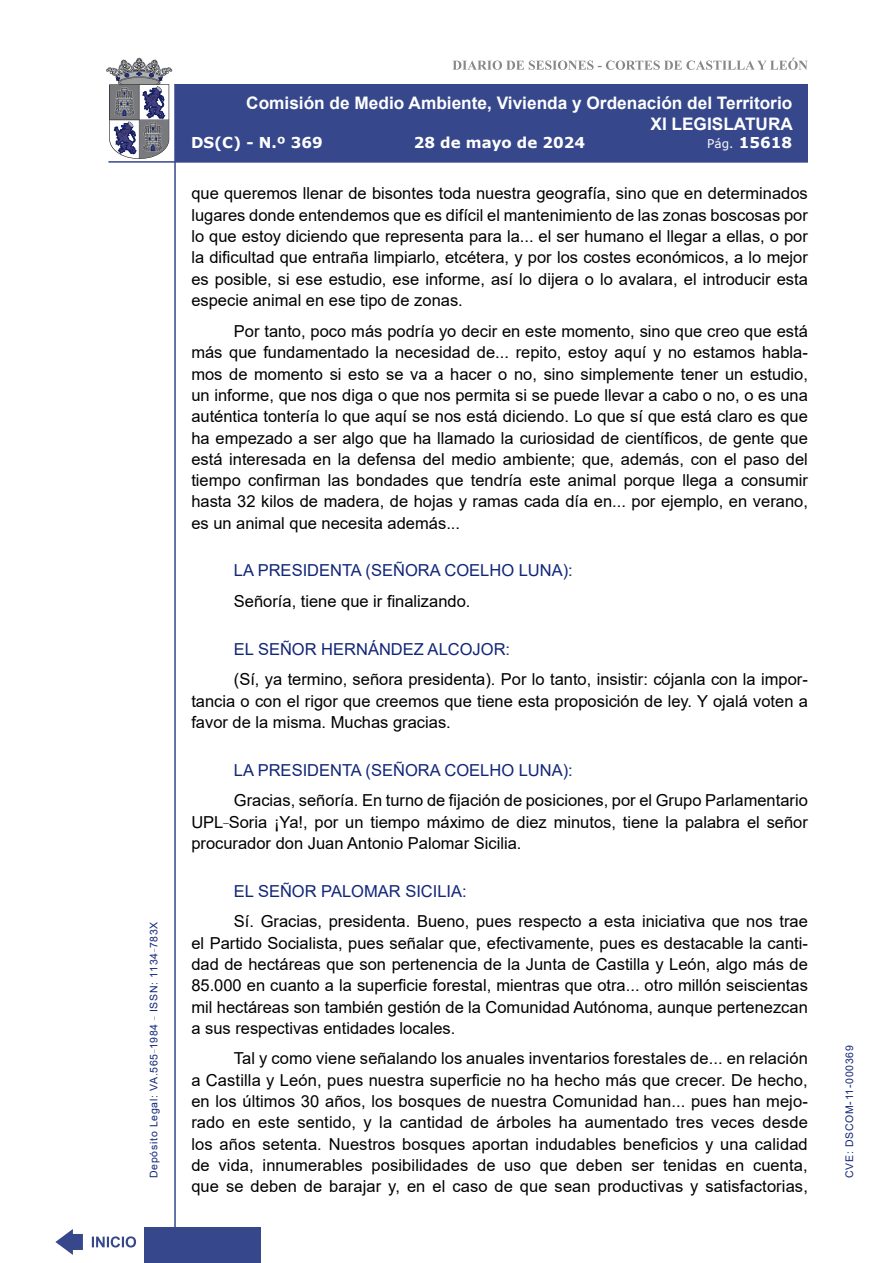
<style>
.page{position:relative;width:893px;height:1263px;background:#fff}
.page>*{position:absolute;margin:0;border:0;box-sizing:border-box;transform-origin:0 0}
.t1{font:700 17.25px/20.7px "Arial";color:#fff;text-align:right}
.t2{font:16.5px/21.3px "Arial";color:#000;text-align:justify}
.t3{font:16.5px "Arial";color:#122678}
.t4{font:700 15px "Verdana";color:#fff}
.t5{font:10.5px "Arial";letter-spacing:.065em;color:#122678}
.s1{font-weight:400;font-size:12px}
</style>
<div class="page">
<svg style="left:452px;top:58px;width:356px;height:12px"></svg>
<hr style="left:174px;top:84px;width:2px;height:1179px;background:#36478c">
<div style="left:144px;top:1227px;width:117px;height:36px;background:#36478c"></div>
<div style="left:175px;top:84px;width:633px;height:78px;background:#36478c"></div>
<hr style="left:108px;top:161px;width:700px;height:2px;background:#36478c">
<svg style="left:92px;top:1236px;width:44px;height:11px"></svg>
<svg style="left:55px;top:1229px;width:28px;height:26px"></svg>
<svg style="left:106px;top:58px;width:66px;height:101px"></svg>
<p class="t5" style="left:146px;top:1178px;width:258px;rotate:-90deg">Depósito Legal: VA.565<sup>_</sup>1984 <sup>_</sup> ISSN: 1134<sup>_</sup>783X</p>
<p class="t1" style="left:246px;top:93px;width:548px">Comisión de Medio Ambiente, Vivienda y Ordenación del Territorio<br>XI LEGISLATURA</p>
<p class="t4" style="left:191px;top:132px;width:133px">DS(C) - N.º 369</p>
<p class="t4" style="left:414px;top:132px;width:173px">28 de mayo de 2024</p>
<p class="t4" style="left:707px;top:132px;width:86px"><span class="s1">Pág.</span> 15618</p>
<p class="t2" style="left:191px;top:182px;width:618px">que queremos llenar de bisontes toda nuestra geografía, sino que en determinados lugares donde entendemos que es difícil el mantenimiento de las zonas boscosas por lo que estoy diciendo que representa para la... el ser humano el llegar a ellas, o por la dificultad que entraña limpiarlo, etcétera, y por los costes económicos, a lo mejor es posible, si ese estudio, ese informe, así lo dijera o lo avalara, el introducir esta especie animal en ese tipo de zonas.</p>
<p class="t2" style="left:191px;top:320px;width:618px;text-indent:43px">Por tanto, poco más podría yo decir en este momento, sino que creo que está más que fundamentado la necesidad de... repito, estoy aquí y no estamos habla&shy;mos de momento si esto se va a hacer o no, sino simplemente tener un estudio, un informe, que nos diga o que nos permita si se puede llevar a cabo o no, o es una auténtica tontería lo que aquí se nos está diciendo. Lo que sí que está claro es que ha empezado a ser algo que ha llamado la curiosidad de científicos, de gente que está interesada en la defensa del medio ambiente; que, además, con el paso del tiempo confirman las bondades que tendría este animal porque llega a consumir hasta 32 kilos de madera, de hojas y ramas cada día en... por ejemplo, en verano, es un animal que necesita además...</p>
<p class="t3" style="left:234px;top:559px;width:340px">LA PRESIDENTA (SEÑORA COELHO LUNA):</p>
<p class="t2" style="left:234px;top:590px;width:238px">Señoría, tiene que ir finalizando.</p>
<p class="t3" style="left:234px;top:638px;width:278px">EL SEÑOR HERNÁNDEZ ALCOJOR:</p>
<p class="t2" style="left:191px;top:669px;width:618px;text-indent:43px">(Sí, ya termino, señora presidenta). Por lo tanto, insistir: cójanla con la impor&shy;tancia o con el rigor que creemos que tiene esta proposición de ley. Y ojalá voten a favor de la misma. Muchas gracias.</p>
<p class="t3" style="left:234px;top:758px;width:340px">LA PRESIDENTA (SEÑORA COELHO LUNA):</p>
<p class="t2" style="left:191px;top:790px;width:618px;text-indent:43px">Gracias, señoría. En turno de fijación de posiciones, por el Grupo Parlamentario UPL<sup>_</sup>Soria ¡Ya!, por un tiempo máximo de diez minutos, tiene la palabra el señor procurador don Juan Antonio Palomar Sicilia.</p>
<p class="t3" style="left:234px;top:879px;width:234px">EL SEÑOR PALOMAR SICILIA:</p>
<p class="t2" style="left:191px;top:911px;width:618px;text-indent:43px">Sí. Gracias, presidenta. Bueno, pues respecto a esta iniciativa que nos trae el Partido Socialista, pues señalar que, efectivamente, pues es destacable la canti&shy;dad de hectáreas que son pertenencia de la Junta de Castilla y León, algo más de 85.000 en cuanto a la superficie forestal, mientras que otra... otro millón seiscientas mil hectáreas son también gestión de la Comunidad Autónoma, aunque pertenezcan a sus respectivas entidades locales.</p>
<p class="t2" style="left:191px;top:1048px;width:618px;text-indent:43px">Tal y como viene señalando los anuales inventarios forestales de... en relación a Castilla y León, pues nuestra superficie no ha hecho más que crecer. De hecho, en los últimos 30 años, los bosques de nuestra Comunidad han... pues han mejo&shy;rado en este sentido, y la cantidad de árboles ha aumentado tres veces desde los años setenta. Nuestros bosques aportan indudables beneficios y una calidad de vida, innumerables posibilidades de uso que deben ser tenidas en cuenta, que se deben de barajar y, en el caso de que sean productivas y satisfactorias,</p>
<p class="t5" style="left:842px;top:1178px;width:134px;rotate:-90deg">CVE: DSCOM-11-000369</p>
</div>
